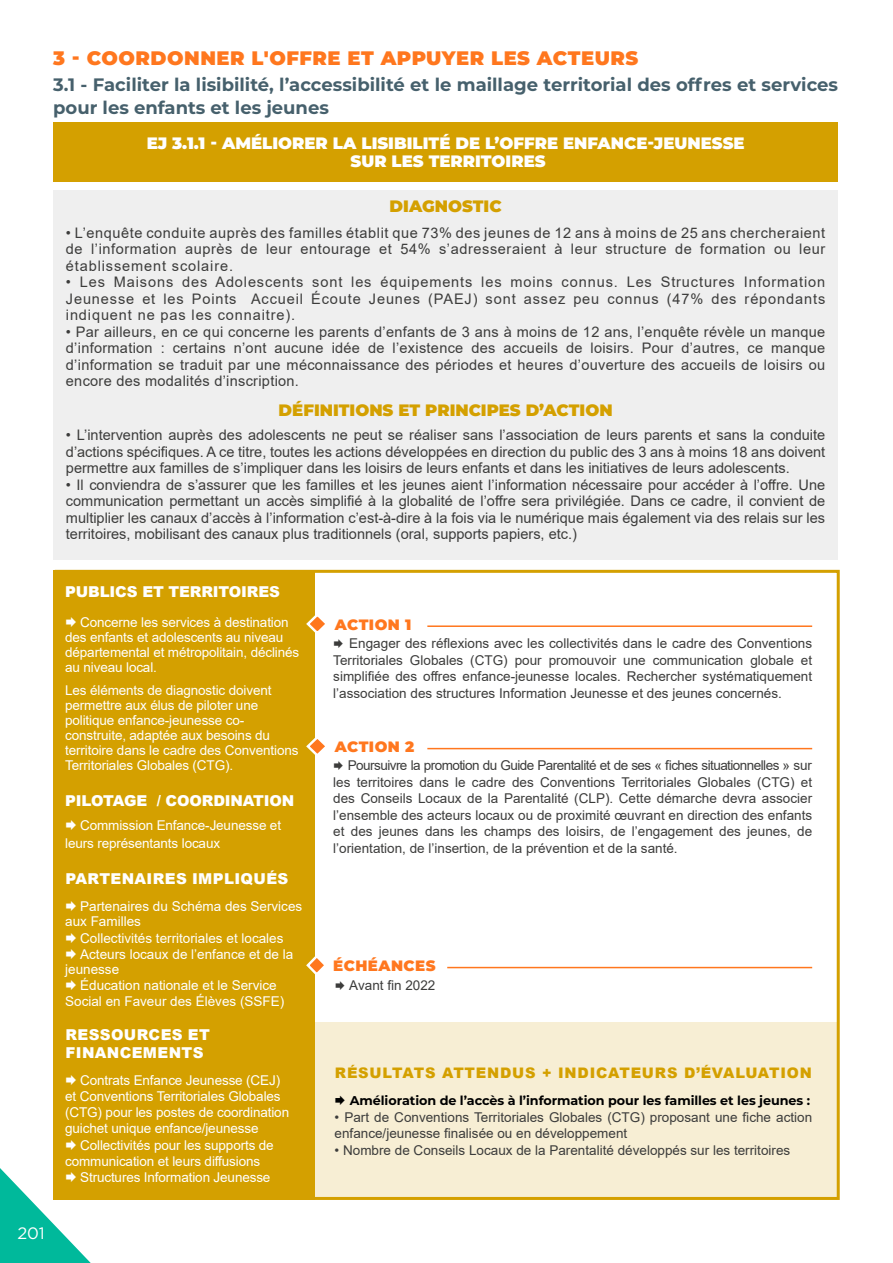
<style>
.page{position:relative;width:893px;height:1263px;background:#fff}
.page>*{position:absolute;margin:0;border:0;box-sizing:border-box;transform-origin:0 0}
.t1{font:900 19.5px "Montserrat";letter-spacing:.025em;color:#ff771e}
.t2{font:700 18px/22.5px "Montserrat";color:#46606c}
.t3{font:900 16.5px/18px "Montserrat";color:#fff;text-align:center}
.t4{font:900 16.5px "Montserrat";color:#d4a000}
.t5{font:16.5px "Gotham";color:#fff}
.t6{font:900 15px/18px "Arial";letter-spacing:.01em;color:#fff}
.t7{font:900 15px "Arial";letter-spacing:-.01em;color:#fff}
.t8{font:900 15px "Montserrat";letter-spacing:.03em;color:#ff771e}
.t9{font:14.55px/16.5px "Arial";letter-spacing:.02em;color:#3c3c3b;text-align:justify}
.t10{font:900 14.55px "Arial";letter-spacing:.055em;color:#d4a000}
.t11{font:13.5px/16.5px "Arial";color:#3c3c3b;text-align:justify}
.t12{font:13.5px/15px "Arial";letter-spacing:-.01em;color:#fff}
.t13{font:700 12.75px "Montserrat";letter-spacing:-.005em;color:#000}
</style>
<div class="page">
<div style="left:54px;top:122px;width:784px;height:60px;background:#d4a000"></div>
<div style="left:53px;top:190px;width:785px;height:370px;background:#efefef"></div>
<div style="left:246px;top:1023px;width:593px;height:177px;background:#f7eed4"></div>
<div style="left:53px;top:570px;width:262px;height:630px;background:#d4a000"></div>
<hr style="left:427px;top:625px;width:385px;height:2px;background:#ff771e">
<hr style="left:427px;top:748px;width:385px;height:1px;background:#ff771e">
<hr style="left:447px;top:967px;width:365px;height:1px;background:#ff771e">
<svg style="left:306px;top:956px;width:18px;height:19px"></svg>
<svg style="left:306px;top:615px;width:19px;height:18px"></svg>
<svg style="left:306px;top:738px;width:19px;height:17px"></svg>
<svg style="left:0;top:1168px;width:91px;height:95px"></svg>
<h1 class="t1" style="left:53px;top:44px;width:587px">3 - COORDONNER L'OFFRE ET APPUYER LES ACTEURS</h1>
<p class="t2" style="left:53px;top:73px;width:786px">3.1 - Faciliter la lisibilité, l’accessibilité et le maillage territorial des offres et services pour les enfants et les jeunes</p>
<p class="t3" style="left:147px;top:133px;width:599px">EJ 3.1.1 - AMÉLIORER LA LISIBILITÉ DE L’OFFRE ENFANCE-JEUNESSE<br>SUR LES TERRITOIRES</p>
<p class="t4" style="left:390px;top:194px;width:114px">DIAGNOSTIC</p>
<p class="t9" style="left:66px;top:224px;width:761px">• L’enquête conduite auprès des familles établit que 73% des jeunes de 12 ans à moins de 25 ans chercheraient de l’information auprès de leur entourage et 54% s’adresseraient à leur structure de formation ou leur établissement scolaire.</p>
<p class="t9" style="left:66px;top:274px;width:761px">• Les Maisons des Adolescents sont les équipements les moins connus. Les Structures Information Jeunesse et les Points Accueil Écoute Jeunes (PAEJ) sont assez peu connus (47% des répondants indiquent ne pas les connaitre).</p>
<p class="t9" style="left:66px;top:323px;width:761px">• Par ailleurs, en ce qui concerne les parents d’enfants de 3 ans à moins de 12 ans, l’enquête révèle un manque d’information : certains n’ont aucune idée de l’existence des accueils de loisirs. Pour d’autres, ce manque d’information se traduit par une méconnaissance des périodes et heures d’ouverture des accueils de loisirs ou encore des modalités d’inscription.</p>
<p class="t4" style="left:279px;top:398px;width:335px">DÉFINITIONS ET PRINCIPES D’ACTION</p>
<p class="t9" style="left:66px;top:427px;width:761px">• L’intervention auprès des adolescents ne peut se réaliser sans l’association de leurs parents et sans la conduite d’actions spécifiques. A ce titre, toutes les actions développées en direction du public des 3 ans à moins 18 ans doivent permettre aux familles de s’impliquer dans les loisirs de leurs enfants et dans les initiatives de leurs adolescents.</p>
<p class="t9" style="left:66px;top:476px;width:761px">• Il conviendra de s’assurer que les familles et les jeunes aient l’information nécessaire pour accéder à l’offre. Une communication permettant un accès simplifié à la globalité de l’offre sera privilégiée. Dans ce cadre, il convient de multiplier les canaux d’accès à l’information c’est-à-dire à la fois via le numérique mais également via des relais sur les territoires, mobilisant des canaux plus traditionnels (oral, supports papiers, etc.)</p>
<p class="t7" style="left:65px;top:581px;width:216px">PUBLICS ET TERRITOIRES</p>
<p class="t12" style="left:65px;top:615px;width:236px;text-indent:15px">Concerne les services à destination des enfants et adolescents au niveau départemental et métropolitain, déclinés au niveau local.</p>
<p class="t12" style="left:65px;top:683px;width:235px">Les éléments de diagnostic doivent permettre aux élus de piloter une politique enfance-jeunesse co&shy;construite, adaptée aux besoins du territoire dans le cadre des Conventions Territoriales Globales (CTG).</p>
<p class="t7" style="left:65px;top:790px;width:231px">PILOTAGE / COORDINATION</p>
<p class="t12" style="left:65px;top:817px;width:217px;line-height:18px;text-indent:15px">Commission Enfance-Jeunesse et leurs représentants locaux</p>
<p class="t6" style="left:65px;top:870px;width:224px">PARTENAIRES IMPLIQUÉS</p>
<p class="t12" style="left:65px;top:899px;width:239px;text-indent:15px">Partenaires du Schéma des Services aux Familles</p>
<p class="t12" style="left:80px;top:930px;width:205px">Collectivités territoriales et locales</p>
<p class="t12" style="left:80px;top:946px;width:215px">Acteurs locaux de l’enfance et de la</p>
<p class="t12" style="left:65px;top:961px;width:56px">jeunesse</p>
<p class="t12" style="left:80px;top:978px;width:198px">Éducation nationale et le Service</p>
<p class="t12" style="left:65px;top:994px;width:221px">Social en Faveur des Élèves (SSFE)</p>
<p class="t6" style="left:65px;top:1026px;width:146px">RESSOURCES ET<br>FINANCEMENTS</p>
<p class="t12" style="left:65px;top:1072px;width:225px;line-height:16.2px;text-indent:15px">Contrats Enfance Jeunesse (CEJ) et Conventions Territoriales Globales (CTG) pour les postes de coordination guichet unique enfance/jeunesse</p>
<p class="t12" style="left:65px;top:1137px;width:210px;line-height:16.2px;text-indent:15px">Collectivités pour les supports de communication et leurs diffusions</p>
<p class="t12" style="left:80px;top:1170px;width:192px">Structures Information Jeunesse</p>
<p class="t8" style="left:335px;top:613px;width:78px">ACTION 1</p>
<p class="t11" style="left:333px;top:635px;width:480px;text-indent:16px">Engager des réflexions avec les collectivités dans le cadre des Conventions Territoriales Globales (CTG) pour promouvoir une communication globale et simplifiée des offres enfance-jeunesse locales. Rechercher systématiquement l’association des structures Information Jeunesse et des jeunes concernés.</p>
<p class="t8" style="left:335px;top:735px;width:81px">ACTION 2</p>
<p class="t11" style="left:333px;top:757px;width:480px;text-indent:15px">Poursuivre la promotion du Guide Parentalité et de ses « fiches situationnelles » sur les territoires dans le cadre des Conventions Territoriales Globales (CTG) et des Conseils Locaux de la Parentalité (CLP). Cette démarche devra associer l’ensemble des acteurs locaux ou de proximité œuvrant en direction des enfants et des jeunes dans les champs des loisirs, de l’engagement des jeunes, de l’orientation, de l’insertion, de la prévention et de la santé.</p>
<p class="t8" style="left:333px;top:954px;width:104px">ÉCHÉANCES</p>
<p class="t11" style="left:349px;top:977px;width:88px">Avant fin 2022</p>
<p class="t10" style="left:335px;top:1062px;width:478px">RÉSULTATS ATTENDUS + INDICATEURS D’ÉVALUATION</p>
<p class="t13" style="left:350px;top:1091px;width:462px">Amélioration de l’accès à l’information pour les familles et les jeunes :</p>
<p class="t11" style="left:335px;top:1109px;width:479px">• Part de Conventions Territoriales Globales (CTG) proposant une fiche action enfance/jeunesse finalisée ou en développement</p>
<p class="t11" style="left:335px;top:1142px;width:457px">• Nombre de Conseils Locaux de la Parentalité développés sur les territoires</p>
<p class="t5" style="left:17px;top:1222px;width:29px">201</p>
</div>
